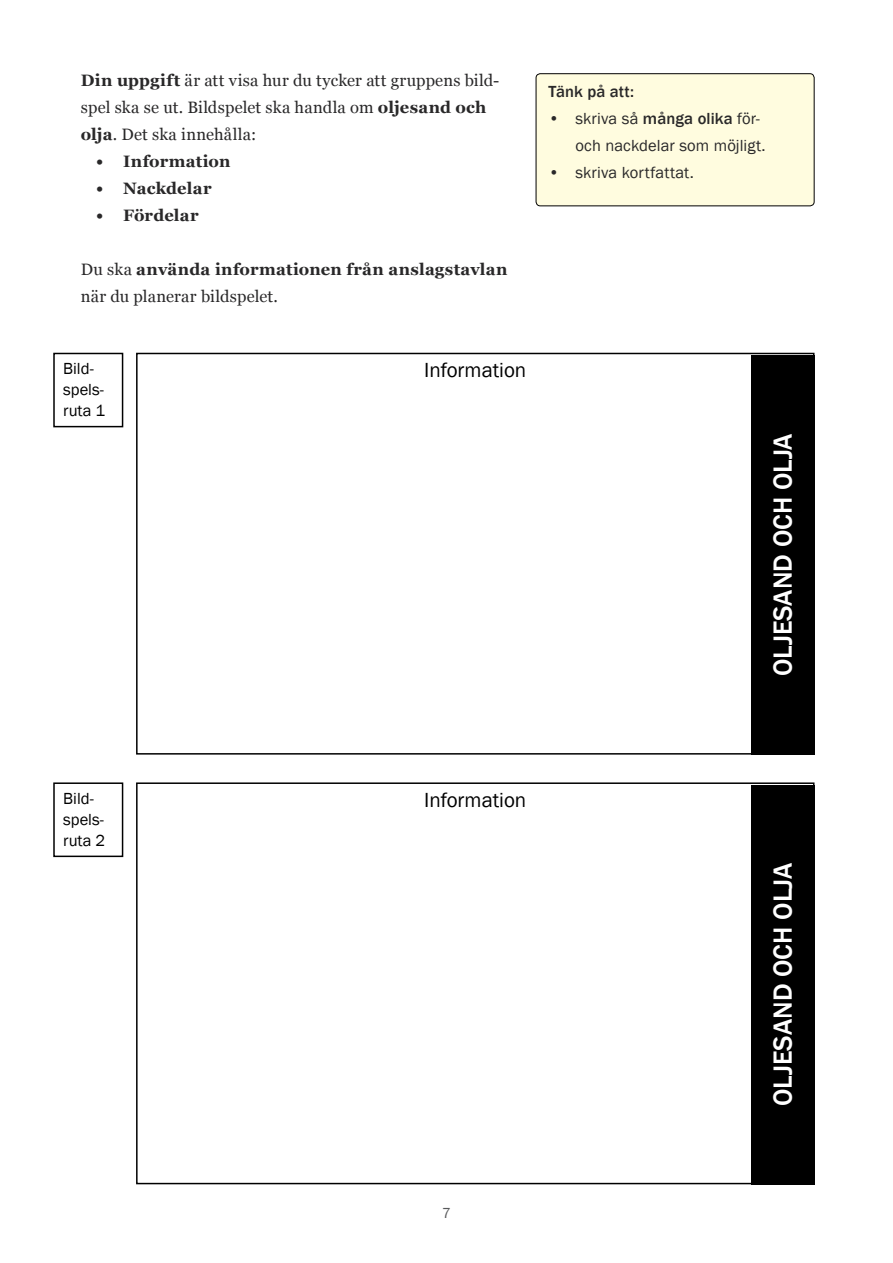
<style>
.page{position:relative;width:893px;height:1263px;background:#fff}
.page>*{position:absolute;margin:0;border:0;box-sizing:border-box;transform-origin:0 0}
.t1{font:500 27px "Franklin Gothic";color:#fff}
.t2{font:21px "Franklin Gothic";color:#000}
.t3{font:16.5px/27px "Georgia";letter-spacing:.01em;color:#292829}
.t4{font:700 16.5px/27px "Georgia";letter-spacing:.015em;color:#292829}
.t5{font:16.5px/27px "Franklin Gothic";letter-spacing:.005em;color:#292829}
.t6{font:16.5px/21px "Franklin Gothic";color:#000}
.t7{font:500 16.5px "Franklin Gothic";letter-spacing:.005em;color:#292829}
.t8{font:15px "Franklin Gothic";color:#58595b}
.s1{font-weight:700}
.s2{font-weight:400}
.s3{font-weight:500}
</style>
<div class="page">
<div style="left:53px;top:353px;width:70px;height:74px;border:2px solid #000"></div>
<div style="left:536px;top:74px;width:278px;height:132px;background:#fffcdf;border-radius:4px"></div>
<div style="left:536px;top:73px;width:278px;height:133px;border:1px solid #000;border-radius:4px"></div>
<div style="left:750px;top:355px;width:64px;height:400px;background:#000"></div>
<div style="left:53px;top:782px;width:70px;height:75px;border:2px solid #000"></div>
<div style="left:750px;top:785px;width:64px;height:399px;background:#000"></div>
<p class="t3" style="left:81px;top:66px;width:420px"><span class="s1">Din uppgift</span> är att visa hur du tycker att gruppens bild&shy;spel ska se ut. Bildspelet ska handla om <span class="s1">oljesand och olja</span>. Det ska innehålla:</p>
<p class="t4" style="left:96px;top:147px;width:136px">• Information</p>
<p class="t4" style="left:96px;top:174px;width:117px">• Nackdelar</p>
<p class="t4" style="left:96px;top:201px;width:104px">• Fördelar</p>
<p class="t4" style="left:81px;top:255px;width:428px"><span class="s2">Du ska</span> använda informationen från anslagstavlan <span class="s2">när du planerar bildspelet.</span></p>
<p class="t6" style="left:63px;top:359px;width:43px">Bild&shy;spels&shy;ruta 1</p>
<p class="t2" style="left:424px;top:357px;width:104px">Information</p>
<p class="t7" style="left:548px;top:81px;width:87px">Tänk på att:</p>
<p class="t5" style="left:575px;top:105px;width:192px;text-indent:-27px">• skriva så <span class="s3">många olika</span> för&shy;och nackdelar som möjligt.</p>
<p class="t5" style="left:548px;top:159px;width:147px">• skriva kortfattat.</p>
<h1 class="t1" style="left:766px;top:676px;width:244px;rotate:-90deg">OLJESAND OCH OLJA</h1>
<p class="t6" style="left:63px;top:788px;width:43px">Bild&shy;spels&shy;ruta 2</p>
<p class="t2" style="left:424px;top:786px;width:104px">Information</p>
<p class="t8" style="left:442px;top:1204px;width:10px">7</p>
<h1 class="t1" style="left:766px;top:1106px;width:244px;rotate:-90deg">OLJESAND OCH OLJA</h1>
</div>
